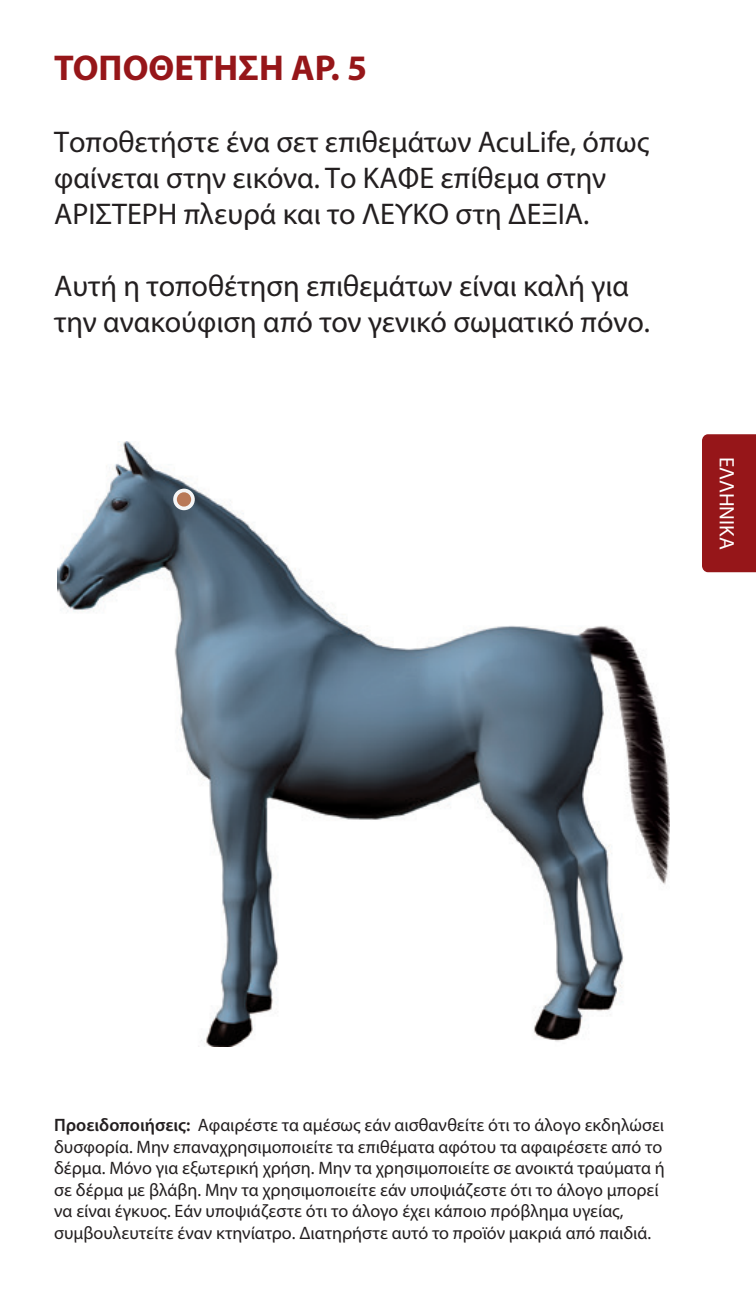
<style>
.page{position:relative;width:756px;height:1296px;background:#fff}
.page>*{position:absolute;margin:0;border:0;box-sizing:border-box;transform-origin:0 0}
.t1{font:700 36px "Myriad Pro";color:#961619}
.t2{font:300 30px/36px "Myriad Pro";color:#231f20}
.t3{font:21px "Myriad Pro";color:#fff}
.t4{font:300 18px/21.6px "Myriad Pro";color:#231f20}
.s1{font-weight:600}
</style>
<div class="page">
<div style="left:702px;top:434px;width:54px;height:138px;background:#961619"></div>
<img style="left:57px;top:441px;width:612px;height:605px">
<svg style="left:173px;top:489px;width:22px;height:21px"></svg>
<svg style="left:177px;top:492px;width:14px;height:15px"></svg>
<h1 class="t1" style="left:54px;top:45px;width:314px">ΤΟΠΟΘΕΤΗΣΗ ΑΡ. 5</h1>
<h2 class="t2" style="left:54px;top:124px;width:597px">Τοποθετήστε ένα σετ επιθεμάτων AcuLife, όπως φαίνεται στην εικόνα. Το ΚΑΦΕ επίθεμα στην<br>ΑΡΙΣΤΕΡΗ πλευρά και το ΛΕΥΚΟ στη ΔΕΞΙΑ.</h2>
<h2 class="t2" style="left:54px;top:268px;width:597px">Αυτή η τοποθέτηση επιθεμάτων είναι καλή για την ανακούφιση από τον γενικό σωματικό πόνο.</h2>
<p class="t3" style="left:740px;top:457px;width:94px;rotate:90deg">ΕΛΛΗΝΙΚΑ</p>
<p class="t4" style="left:54px;top:1114px;width:612px"><span class="s1">Προειδοποιήσεις:</span> Αφαιρέστε τα αμέσως εάν αισθανθείτε ότι το άλογο εκδηλώσει δυσφορία. Μην επαναχρησιμοποιείτε τα επιθέματα αφότου τα αφαιρέσετε από το δέρμα. Μόνο για εξωτερική χρήση. Μην τα χρησιμοποιείτε σε ανοικτά τραύματα ή σε δέρμα με βλάβη. Μην τα χρησιμοποιείτε εάν υποψιάζεστε ότι το άλογο μπορεί να είναι έγκυος. Εάν υποψιάζεστε ότι το άλογο έχει κάποιο πρόβλημα υγείας, συμβουλευτείτε έναν κτηνίατρο. Διατηρήστε αυτό το προϊόν μακριά από παιδιά.</p>
</div>
